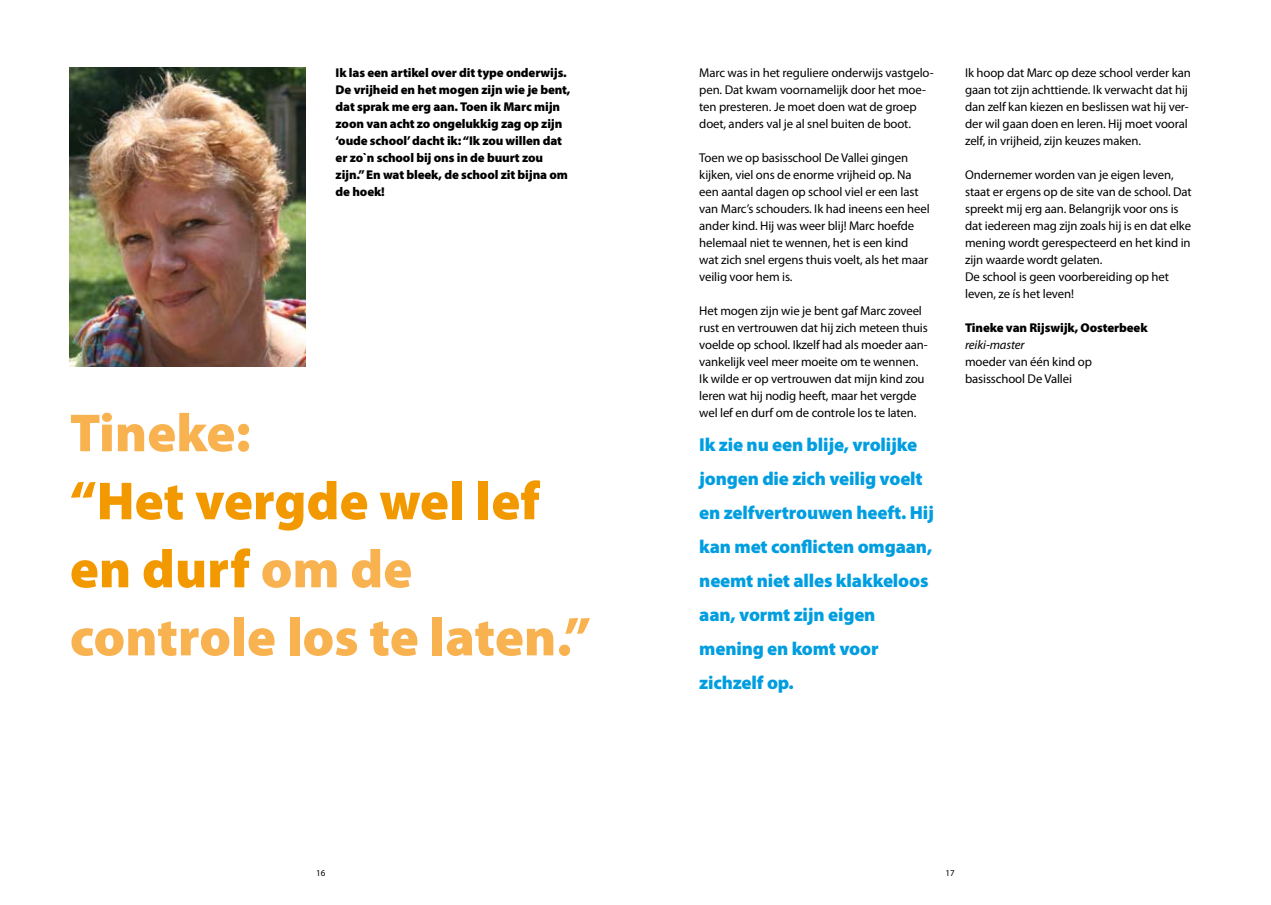
<style>
.page{position:relative;width:1271px;height:905px;background:#fff}
.page>*{position:absolute;margin:0;border:0;box-sizing:border-box;transform-origin:0 0}
.t1{font:900 54px/68.1px "Myriad Pro";color:#f8b24f}
.t2{font:900 18.75px/34px "Myriad Pro";letter-spacing:-.01em;color:#009ee0}
.t3{font:12.75px/17px "Myriad Pro";letter-spacing:-.01em;color:#000}
.t4{font:900 12.75px/17px "Myriad Pro";letter-spacing:-.01em;color:#000}
.t5{font:italic 12.75px "Myriad Pro";letter-spacing:-.01em;color:#000}
.t6{font:9px "Myriad Pro";color:#000}
.s1{color:#f39900}
</style>
<div class="page">
<img style="left:70px;top:68px;width:235px;height:298px">
<p class="t4" style="left:336px;top:64px;width:236px">Ik las een artikel over dit type onderwijs.<br>De vrijheid en het mogen zijn wie je bent, dat sprak me erg aan. Toen ik Marc mijn zoon van acht zo ongelukkig zag op zijn ‘oude school’ dacht ik: “Ik zou willen dat er zo`n school bij ons in de buurt zou zijn.” En wat bleek, de school zit bijna om de hoek!</p>
<h1 class="t1" style="left:70px;top:397px;width:182px">Tineke:</h1>
<h1 class="t1" style="left:70px;top:465px;width:523px"><span class="s1">“Het vergde wel lef en durf</span> om de controle los te laten.”</h1>
<p class="t3" style="left:699px;top:64px;width:236px">Marc was in het reguliere onderwijs vastgelo&shy;pen. Dat kwam voornamelijk door het moe&shy;ten presteren. Je moet doen wat de groep doet, anders val je al snel buiten de boot.</p>
<p class="t3" style="left:699px;top:149px;width:232px">Toen we op basisschool De Vallei gingen kijken, viel ons de enorme vrijheid op. Na een aantal dagen op school viel er een last van Marc’s schouders. Ik had ineens een heel ander kind. Hij was weer blij! Marc hoefde helemaal niet te wennen, het is een kind wat zich snel ergens thuis voelt, als het maar veilig voor hem is.</p>
<p class="t3" style="left:699px;top:302px;width:230px">Het mogen zijn wie je bent gaf Marc zoveel rust en vertrouwen dat hij zich meteen thuis voelde op school. Ikzelf had als moeder aan&shy;vankelijk veel meer moeite om te wennen.<br>Ik wilde er op vertrouwen dat mijn kind zou leren wat hij nodig heeft, maar het vergde wel lef en durf om de controle los te laten.</p>
<h2 class="t2" style="left:699px;top:427px;width:236px">Ik zie nu een blije, vrolijke jongen die zich veilig voelt en zelfvertrouwen heeft. Hij kan met conflicten omgaan, neemt niet alles klakkeloos aan, vormt zijn eigen mening en komt voor zichzelf op.</h2>
<p class="t3" style="left:965px;top:64px;width:227px">Ik hoop dat Marc op deze school verder kan gaan tot zijn achttiende. Ik verwacht dat hij dan zelf kan kiezen en beslissen wat hij ver&shy;der wil gaan doen en leren. Hij moet vooral zelf, in vrijheid, zijn keuzes maken.</p>
<p class="t3" style="left:965px;top:166px;width:228px">Ondernemer worden van je eigen leven, staat er ergens op de site van de school. Dat spreekt mij erg aan. Belangrijk voor ons is dat iedereen mag zijn zoals hij is en dat elke mening wordt gerespecteerd en het kind in zijn waarde wordt gelaten.<br>De school is geen voorbereiding op het leven, ze ís het leven!</p>
<p class="t4" style="left:965px;top:319px;width:184px">Tineke van Rijswijk, Oosterbeek</p>
<p class="t5" style="left:965px;top:337px;width:61px">reiki-master</p>
<p class="t3" style="left:965px;top:353px;width:128px">moeder van één kind op basisschool De Vallei</p>
<p class="t6" style="left:316px;top:868px;width:11px">16</p>
<p class="t6" style="left:945px;top:868px;width:11px">17</p>
</div>
